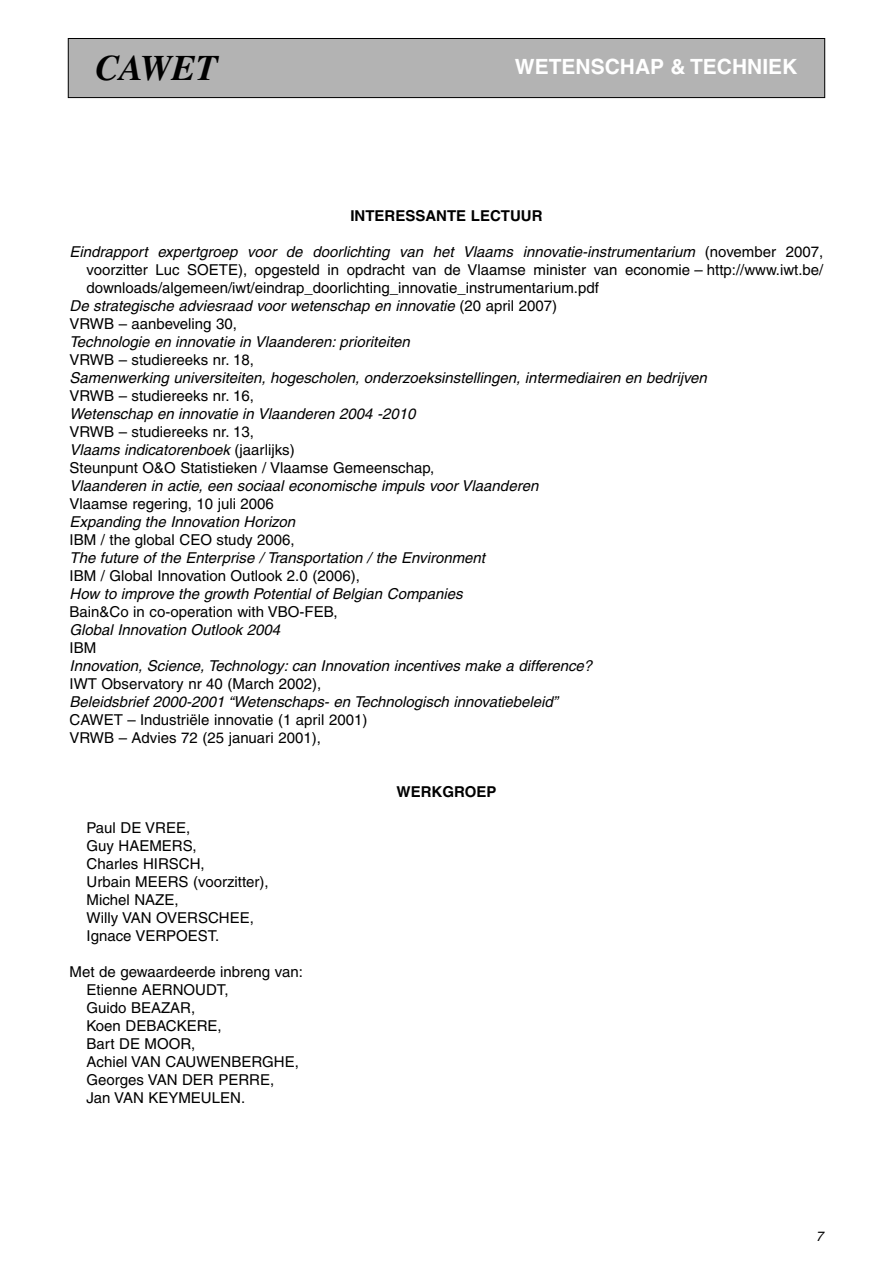
<style>
.page{position:relative;width:893px;height:1263px;background:#fff}
.page>*{position:absolute;margin:0;border:0;box-sizing:border-box;transform-origin:0 0}
.t1{font:italic 700 36px "Times";color:#000}
.t2{font:700 21px "Helvetica";color:#fff}
.t3{font:15px/18px "Helvetica";color:#000}
.t4{font:italic 15px "Helvetica";color:#000}
.t5{font:700 15px "Helvetica";color:#000}
.t6{font:italic 13.5px "Helvetica";color:#000}
.s1{font-style:normal}
.s2{font-style:italic}
</style>
<div class="page">
<div style="left:68px;top:38px;width:757px;height:60px;background:#b3b3b3"></div>
<div style="left:68px;top:38px;width:757px;height:60px;border:1px solid #000"></div>
<h1 class="t1" style="left:95px;top:55px;width:124px">CAWET</h1>
<h2 class="t2" style="left:515px;top:59px;width:284px">WETENSCHAP &amp; TECHNIEK</h2>
<p class="t5" style="left:350px;top:210px;width:194px">INTERESSANTE LECTUUR</p>
<p class="t4" style="left:70px;top:246px;width:755px">Eindrapport expertgroep voor de doorlichting van het Vlaams innovatie-instrumentarium <span class="s1">(november 2007,</span></p>
<p class="t3" style="left:87px;top:262px;width:738px">voorzitter Luc SOETE), opgesteld in opdracht van de Vlaamse minister van economie – http://www.iwt.be/</p>
<p class="t3" style="left:87px;top:280px;width:514px">downloads/algemeen/iwt/eindrap_doorlichting_innovatie_instrumentarium.pdf</p>
<p class="t4" style="left:70px;top:300px;width:489px">De strategische adviesraad voor wetenschap en innovatie <span class="s1">(20 april 2007)</span></p>
<p class="t3" style="left:70px;top:316px;width:169px">VRWB – aanbeveling 30,</p>
<p class="t4" style="left:70px;top:336px;width:342px">Technologie en innovatie in Vlaanderen: prioriteiten</p>
<p class="t3" style="left:70px;top:352px;width:186px">VRWB – studiereeks nr. 18,</p>
<p class="t4" style="left:70px;top:372px;width:639px">Samenwerking universiteiten, hogescholen, onderzoeksinstellingen, intermediairen en bedrijven</p>
<p class="t3" style="left:70px;top:388px;width:186px">VRWB – studiereeks nr. 16,</p>
<p class="t4" style="left:70px;top:408px;width:347px">Wetenschap en innovatie in Vlaanderen 2004 -2010</p>
<p class="t3" style="left:70px;top:424px;width:366px">VRWB – studiereeks nr. 13,<br><span class="s2">Vlaams indicatorenboek</span> (jaarlijks)<br>Steunpunt O&amp;O Statistieken / Vlaamse Gemeenschap,</p>
<p class="t4" style="left:70px;top:480px;width:470px">Vlaanderen in actie, een sociaal economische impuls voor Vlaanderen</p>
<p class="t3" style="left:70px;top:496px;width:206px">Vlaamse regering, 10 juli 2006</p>
<p class="t4" style="left:70px;top:516px;width:227px">Expanding the Innovation Horizon</p>
<p class="t3" style="left:70px;top:532px;width:227px">IBM / the global CEO study 2006,</p>
<p class="t4" style="left:70px;top:552px;width:417px">The future of the Enterprise / Transportation / the Environment</p>
<p class="t3" style="left:70px;top:568px;width:292px">IBM / Global Innovation Outlook 2.0 (2006),</p>
<p class="t4" style="left:70px;top:588px;width:395px">How to improve the growth Potential of Belgian Companies</p>
<p class="t3" style="left:70px;top:604px;width:270px">Bain&amp;Co in co-operation with VBO-FEB,</p>
<p class="t4" style="left:70px;top:624px;width:212px">Global Innovation Outlook 2004</p>
<p class="t3" style="left:70px;top:640px;width:28px">IBM</p>
<p class="t4" style="left:70px;top:660px;width:524px">Innovation, Science, Technology: can Innovation incentives make a difference?</p>
<p class="t3" style="left:70px;top:676px;width:253px">IWT Observatory nr 40 (March 2002),</p>
<p class="t4" style="left:70px;top:696px;width:490px">Beleidsbrief 2000-2001 “Wetenschaps- en Technologisch innovatiebeleid”</p>
<p class="t3" style="left:70px;top:712px;width:299px">CAWET – Industriële innovatie (1 april 2001)<br>VRWB – Advies 72 (25 januari 2001),</p>
<p class="t5" style="left:397px;top:786px;width:101px">WERKGROEP</p>
<p class="t3" style="left:87px;top:820px;width:184px">Paul DE VREE,<br>Guy HAEMERS,<br>Charles HIRSCH,<br>Urbain MEERS (voorzitter),<br>Michel NAZE,<br>Willy VAN OVERSCHEE,<br>Ignace VERPOEST.</p>
<p class="t3" style="left:87px;top:964px;width:218px;text-indent:-17px">Met de gewaardeerde inbreng van:<br>Etienne AERNOUDT,<br>Guido BEAZAR,<br>Koen DEBACKERE,<br>Bart DE MOOR,<br>Achiel VAN CAUWENBERGHE,<br>Georges VAN DER PERRE,<br>Jan VAN KEYMEULEN.</p>
<p class="t6" style="left:816px;top:1231px;width:9px">7</p>
</div>
